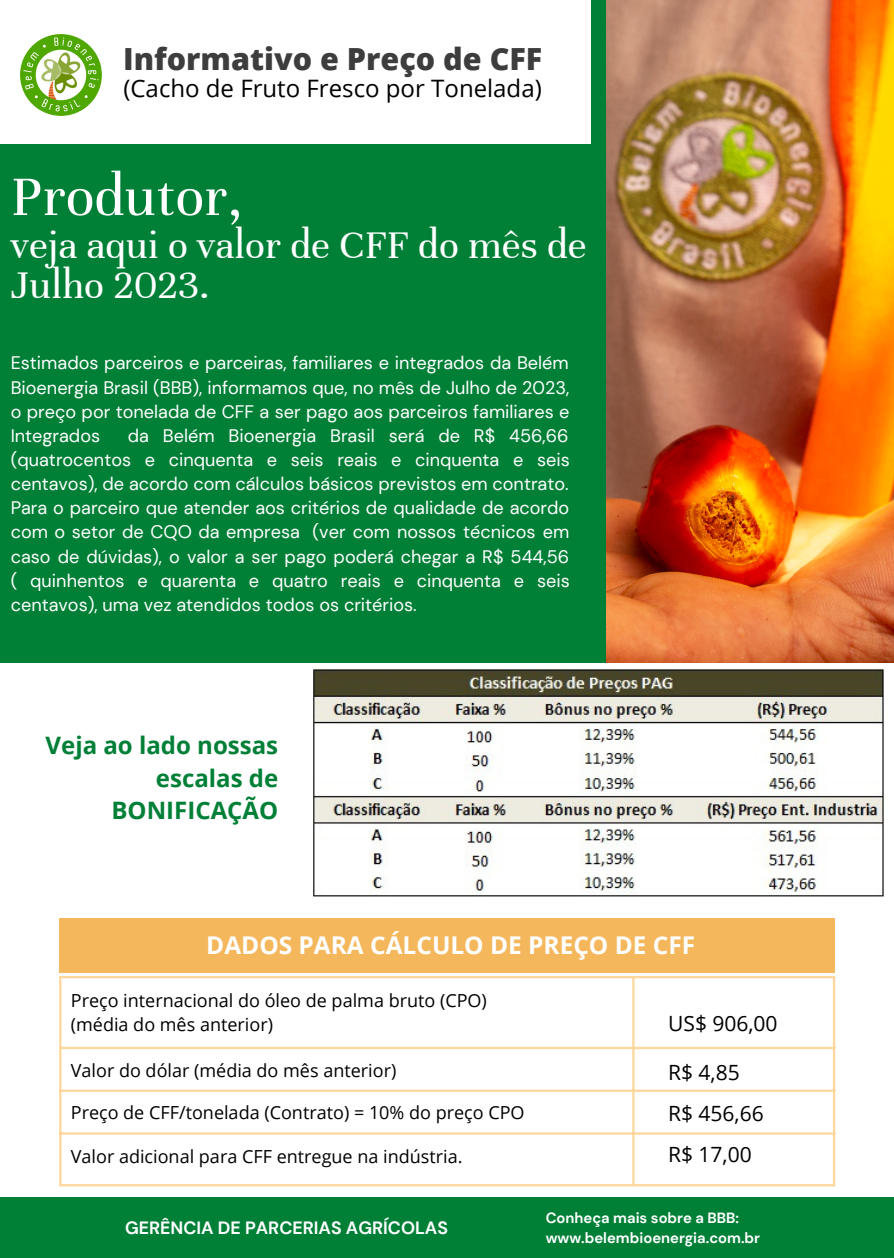
<style>
.page{position:relative;width:894px;height:1258px;background:#fff}
.page>*{position:absolute;margin:0;border:0;box-sizing:border-box;transform-origin:0 0}
.t1{font:60.6px "Unna";color:#fff}
.t2{font:42px/40.5px "Unna";color:#fff}
.t3{font:800 30.6px "Open Sans";color:#3d3d3d}
.t4{font:700 24.3px "Open Sans";color:#fff}
.t5{font:700 24px/32.1px "Open Sans";color:#008037;text-align:right}
.t6{font:24px "Open Sans";color:#000}
.t7{font:21px "Open Sans";color:#000}
.t8{font:18px/24.3px "DM Sans";color:#fff;text-align:justify}
.t9{font:18px "Open Sans";color:#000}
.t10{font:700 17.7px "DM Sans";color:#fff}
.t11{font:700 14.7px/19.8px "DM Sans";color:#fff}
</style>
<div class="page">
<div style="left:0;top:0;width:893px;height:1258px;background:#008037"></div>
<img style="left:606px;top:0;width:287px;height:663px">
<div style="left:0;top:0;width:590px;height:144px;background:#fff"></div>
<div style="left:0;top:663px;width:893px;height:533px;background:#fff"></div>
<img style="left:20px;top:35px;width:81px;height:81px">
<hr style="left:59px;top:978px;width:2px;height:206px;background:#ffd699">
<hr style="left:632px;top:978px;width:2px;height:206px;background:#ffd699">
<hr style="left:832px;top:978px;width:2px;height:206px;background:#ffd699">
<hr style="left:59px;top:976px;width:775px;height:2px;background:#ffd699">
<hr style="left:59px;top:1047px;width:775px;height:2px;background:#ffd699">
<hr style="left:59px;top:1089px;width:775px;height:3px;background:#ffd699">
<hr style="left:59px;top:1132px;width:775px;height:2px;background:#ffd699">
<hr style="left:59px;top:1184px;width:775px;height:2px;background:#ffd699">
<div style="left:59px;top:919px;width:775px;height:54px;background:#f4b75c"></div>
<img style="left:313px;top:668px;width:571px;height:229px">
<p class="t3" style="left:123px;top:37px;width:420px">Informativo e Preço de CFF</p>
<p class="t6" style="left:123px;top:72px;width:420px">(Cacho de Fruto Fresco por Tonelada)</p>
<p class="t1" style="left:11px;top:161px;width:233px">Produtor,</p>
<p class="t2" style="left:11px;top:225px;width:577px">veja aqui o valor de CFF do mês de<br>Julho 2023.</p>
<p class="t8" style="left:11px;top:351px;width:560px">Estimados parceiros e parceiras, familiares e integrados da Belém Bioenergia Brasil (BBB), informamos que, no mês de Julho de 2023, o preço por tonelada de CFF a ser pago aos parceiros familiares e Integrados</p>
<p class="t8" style="left:11px;top:423px;width:560px;text-indent:117px">da Belém Bioenergia Brasil será de R$ 456,66 (quatrocentos e cinquenta e seis reais e cinquenta e seis centavos), de acordo com cálculos básicos previstos em contrato.</p>
<p class="t8" style="left:11px;top:496px;width:560px">Para o parceiro que atender aos critérios de qualidade de acordo com o setor de CQO da empresa (ver com nossos técnicos em caso de dúvidas), o valor a ser pago poderá chegar a R$ 544,56 ( quinhentos e quarenta e quatro reais e cinquenta e seis centavos), uma vez atendidos todos os critérios.</p>
<p class="t5" style="left:46px;top:729px;width:234px">Veja ao lado nossas escalas de<br>BONIFICAÇÃO</p>
<p class="t4" style="left:206px;top:928px;width:490px">DADOS PARA CÁLCULO DE PREÇO DE CFF</p>
<p class="t9" style="left:71px;top:988px;width:417px">Preço internacional do óleo de palma bruto (CPO)</p>
<p class="t9" style="left:71px;top:1012px;width:204px">(média do mês anterior)</p>
<p class="t7" style="left:668px;top:1008px;width:111px">US$ 906,00</p>
<p class="t9" style="left:71px;top:1058px;width:327px">Valor do dólar (média do mês anterior)</p>
<p class="t7" style="left:668px;top:1057px;width:73px">R$ 4,85</p>
<p class="t9" style="left:71px;top:1099px;width:455px">Preço de CFF/tonelada (Contrato) = 10% do preço CPO</p>
<p class="t9" style="left:71px;top:1144px;width:393px">Valor adicional para CFF entregue na indústria.</p>
<p class="t7" style="left:668px;top:1098px;width:97px">R$ 456,66</p>
<p class="t7" style="left:668px;top:1140px;width:85px">R$ 17,00</p>
<p class="t10" style="left:125px;top:1216px;width:324px">GERÊNCIA DE PARCERIAS AGRÍCOLAS</p>
<p class="t11" style="left:545px;top:1208px;width:216px">Conheça mais sobre a BBB: www.belembioenergia.com.br</p>
</div>
